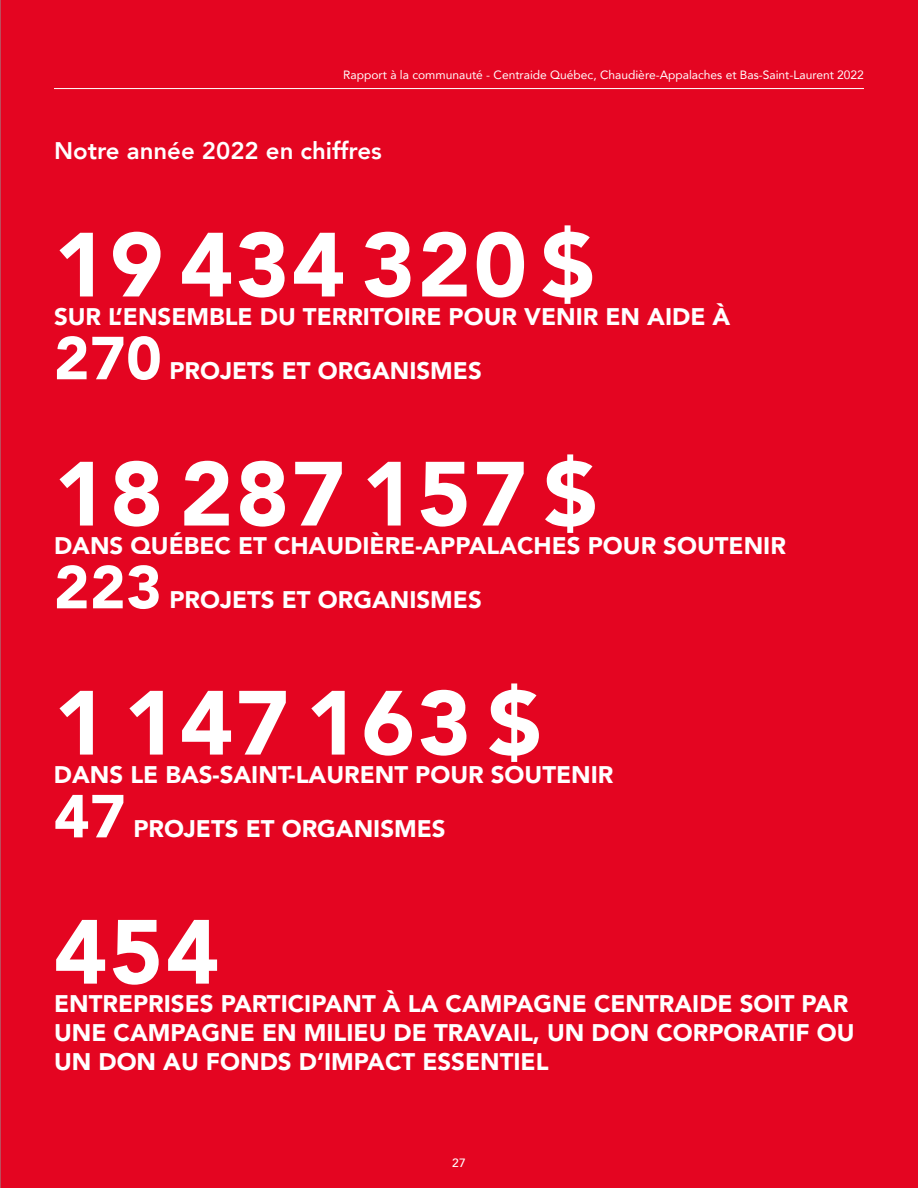
<style>
.page{position:relative;width:918px;height:1188px;background:#e40521}
.page>*{position:absolute;margin:0;border:0;box-sizing:border-box;transform-origin:0 0}
.t1{font:900 90px "Avenir";letter-spacing:.03em;color:#fff}
.t2{font:900 60px "Avenir";letter-spacing:.01em;color:#fff}
.t3{font:900 24px/28.8px "Avenir";color:#fff}
.t4{font:800 24px "Avenir";color:#fff}
.t5{font:12px "Avenir";color:#fff}
.t6{font:500 12px "Avenir";color:#fff}
</style>
<div class="page">
<hr style="left:0;top:0;width:1px;height:1188px;background:#939598">
<hr style="left:54px;top:88px;width:810px;height:1px;background:#fff">
<p class="t5" style="left:343px;top:65px;width:522px">Rapport à la communauté - Centraide Québec, Chaudière-Appalaches et Bas-Saint-Laurent 2022</p>
<p class="t4" style="left:54px;top:132px;width:329px">Notre année 2022 en chiffres</p>
<h1 class="t1" style="left:54px;top:188px;width:542px">19 434 320 $</h1>
<p class="t3" style="left:54px;top:302px;width:678px">SUR L’ENSEMBLE DU TERRITOIRE POUR VENIR EN AIDE À</p>
<h2 class="t2" style="left:54px;top:307px;width:109px">270</h2>
<p class="t3" style="left:169px;top:356px;width:314px">PROJETS ET ORGANISMES</p>
<h1 class="t1" style="left:54px;top:417px;width:544px">18 287 157 $</h1>
<p class="t3" style="left:54px;top:531px;width:733px">DANS QUÉBEC ET CHAUDIÈRE-APPALACHES POUR SOUTENIR</p>
<h2 class="t2" style="left:54px;top:536px;width:109px">223</h2>
<p class="t3" style="left:169px;top:585px;width:314px">PROJETS ET ORGANISMES</p>
<h1 class="t1" style="left:54px;top:646px;width:488px">1 147 163 $</h1>
<p class="t3" style="left:54px;top:760px;width:561px">DANS LE BAS-SAINT-LAURENT POUR SOUTENIR</p>
<h2 class="t2" style="left:54px;top:765px;width:73px">47</h2>
<p class="t3" style="left:133px;top:814px;width:314px">PROJETS ET ORGANISMES</p>
<h1 class="t1" style="left:54px;top:875px;width:167px">454</h1>
<p class="t3" style="left:54px;top:989px;width:802px">ENTREPRISES PARTICIPANT À LA CAMPAGNE CENTRAIDE SOIT PAR<br>UNE CAMPAGNE EN MILIEU DE TRAVAIL, UN DON CORPORATIF OU<br>UN DON AU FONDS D’IMPACT ESSENTIEL</p>
<p class="t6" style="left:452px;top:1152px;width:15px">27</p>
</div>
